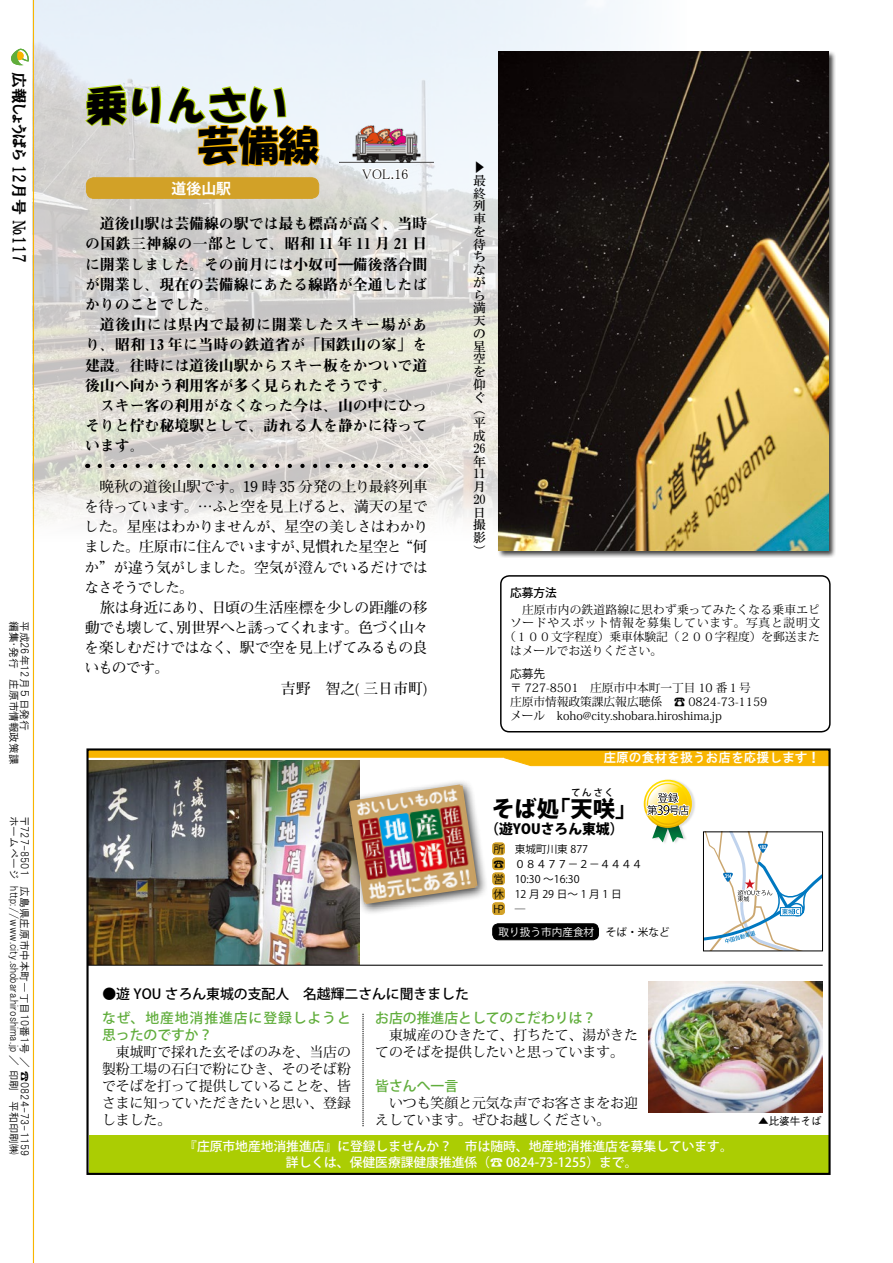
<style>
.page{position:relative;width:893px;height:1263px;background:#fff}
.page>*{position:absolute;margin:0;border:0;box-sizing:border-box;transform-origin:0 0}
.t1{font:40.35px/40.3px "HGS Soei Kakupoptai";color:#000}
.t2{font:800 22.35px "Koz Go Pro";color:#000}
.t3{font:15.9px "HGS Soei Presence EB";color:#000}
.t4{font:14.85px/20.2px "Midashi Min Pro MA31";color:#000;text-align:justify}
.t5{font:700 14.85px/20.2px "Futo Min A101 Pro";letter-spacing:-.035em;color:#000;text-align:right}
.t6{font:700 14.85px "Futo Min A101 Pro";letter-spacing:-.065em;color:#000}
.t7{font:700 14.85px "Futo Min A101 Pro";letter-spacing:-.105em;color:#000}
.t8{font:700 14.85px "Koz Go Pro";color:#fff}
.t9{font:13.8px/17px "Koz Min Pro";color:#000;text-align:justify}
.t10{font:500 13.8px "Koz Go Pro";color:#000}
.t11{font:500 13.8px/17px "Koz Go Pro";letter-spacing:.065em;color:#60ad3b}
.t12{font:500 13.8px "Koz Go Pro";color:#60ad3b}
.t13{font:800 13.8px "Koz Go Pro";color:#000}
.t14{font:13.8px "MS P Mincho";color:#000}
.t15{font:500 12.75px/15.9px "Koz Go Pro";color:#fff;text-align:center}
.t16{font:12.75px/12.8px "HGS Mincho B";color:#000}
.t17{font:12.75px "HGS Gothic E";color:#fff}
.t18{font:12.75px "Midashi Go Pro MB31";color:#000}
.t19{font:11.7px/13.8px "Koz Min Pro";color:#000}
.t20{font:11.7px "Koz Min Pro";letter-spacing:.02em;color:#000}
.t21{font:11.7px "Koz Min Pro";letter-spacing:.065em;color:#000}
.t22{font:500 11.7px "Koz Go Pro";color:#000}
.t23{font:11.7px "Koz Go Pro";color:#000}
.t24{font:10.65px "HGS Gothic M";color:#000}
.t25{font:10.65px/14.9px "Koz Go Pro";color:#000}
.t26{font:10.65px "Koz Go Pro";letter-spacing:.25em;color:#000}
.t27{font:10.65px "Koz Go Pro";color:#fff}
.t28{font:500 10.65px "Gothic BBB Pro";color:#000}
.t29{font:800 9.6px "Koz Go Pro";color:#000}
.s1{font-family:"HGP Soei Presence EB"}
.s2{font-family:"Koz Go Pro"}
.s3{font-family:"MS Mincho"}
</style>
<div class="page">
<img style="left:34px;top:0;width:594px;height:533px">
<img style="left:89px;top:760px;width:271px;height:204px">
<img style="left:648px;top:981px;width:175px;height:131px">
<div style="left:497px;top:50px;width:339px;height:508px;background:#000;opacity:.75"></div>
<img style="left:499px;top:52px;width:329px;height:498px">
<svg style="left:100px;top:464px;width:319px;height:4px"></svg>
<img style="left:339px;top:125px;width:95px;height:38px">
<svg style="left:11px;top:0;width:23px;height:1263px"></svg>
<div style="left:87px;top:749px;width:742px;height:9px;background:#f8b500"></div>
<svg style="left:504px;top:758px;width:324px;height:8px"></svg>
<div style="left:89px;top:1135px;width:739px;height:38px;background:#abcd03"></div>
<div style="left:86px;top:748px;width:745px;height:427px;border:2px solid #000"></div>
<div style="left:493px;top:843px;width:11px;height:11px;background:#d2a127;border-radius:3px"></div>
<div style="left:492px;top:842px;width:13px;height:13px;border:1px solid #d2a127;border-radius:3px"></div>
<div style="left:493px;top:858px;width:11px;height:11px;background:#d2a127;border-radius:3px"></div>
<div style="left:492px;top:857px;width:13px;height:13px;border:1px solid #d2a127;border-radius:3px"></div>
<div style="left:493px;top:873px;width:11px;height:11px;background:#d2a127;border-radius:3px"></div>
<div style="left:492px;top:872px;width:13px;height:13px;border:1px solid #d2a127;border-radius:3px"></div>
<div style="left:493px;top:888px;width:11px;height:11px;background:#d2a127;border-radius:3px"></div>
<div style="left:492px;top:887px;width:13px;height:13px;border:1px solid #d2a127;border-radius:3px"></div>
<div style="left:493px;top:903px;width:11px;height:11px;background:#d2a127;border-radius:3px"></div>
<div style="left:492px;top:902px;width:13px;height:13px;border:1px solid #d2a127;border-radius:3px"></div>
<svg style="left:363px;top:1014px;width:1px;height:112px"></svg>
<img style="left:660px;top:779px;width:35px;height:64px">
<svg style="left:643px;top:781px;width:49px;height:61px"></svg>
<svg style="left:84px;top:83px;width:237px;height:84px"></svg>
<div style="left:86px;top:178px;width:233px;height:20px;background:#d2a127;border-radius:8px"></div>
<div style="left:86px;top:178px;width:233px;height:21px;border:1px solid #d2a127;border-radius:8px"></div>
<div style="left:500px;top:575px;width:331px;height:157px;border:1px solid #000;border-radius:9px"></div>
<div style="left:343px;top:779px;width:146px;height:136px;background:#000;opacity:.75"></div>
<img style="left:349px;top:784px;width:129px;height:120px">
<hr style="left:87px;top:965px;width:736px;height:1px;background:#000">
<div style="left:493px;top:924px;width:105px;height:16px;background:#000;border-radius:6px"></div>
<div style="left:492px;top:923px;width:107px;height:17px;border:1px solid #000;border-radius:6px"></div>
<svg style="left:360px;top:166px;width:50px;height:17px"></svg>
<svg style="left:705px;top:834px;width:116px;height:115px"></svg>
<div style="left:703px;top:832px;width:120px;height:119px;border:1px solid #000"></div>
<p class="t3" style="left:27px;top:72px;width:193px;rotate:90deg"><span class="s1">広報しょうばら</span> 12月号 No117</p>
<p class="t24" style="left:20px;top:621px;width:23px;rotate:90deg">編集</p>
<p class="t24" style="left:30px;top:621px;width:111px;rotate:90deg">平成26年12月５日発行</p>
<p class="t24" style="left:20px;top:639px;width:12px;rotate:90deg">・</p>
<p class="t24" style="left:20px;top:647px;width:118px;rotate:90deg">発行　庄原市情報政策課</p>
<p class="t24" style="left:20px;top:816px;width:65px;rotate:90deg">ホームページ</p>
<p class="t24" style="left:30px;top:816px;width:342px;rotate:90deg">〒727-8501　広島県庄原市中本町一丁目10番号1 ／ <span class="s2">☎</span>0824-73-1159</p>
<p class="t24" style="left:20px;top:886px;width:270px;rotate:90deg">http://www.city.shobara.hiroshima j p. ／印刷　平和印刷㈱</p>
<h1 class="t1" style="left:198px;top:85px;width:123px;text-indent:-112px">乗りんさい芸備線</h1>
<p class="t8" style="left:172px;top:179px;width:61px">道後山駅</p>
<p class="t14" style="left:362px;top:167px;width:47px">VOL.16</p>
<p class="t4" style="left:85px;top:212px;width:344px;text-indent:15px">道後山駅は芸備線の駅では最も標高が高く、当時の国鉄三神線の一部として、昭和 11 年 11 月 21 日に開業しました。その前月には小奴可―備後落合間が開業し、現在の芸備線にあたる線路が全通したばかりのことでした。</p>
<p class="t4" style="left:85px;top:313px;width:344px;text-indent:15px">道後山には県内で最初に開業したスキー場があり、昭和 13 年に当時の鉄道省が「国鉄山の家」を建設。往時には道後山駅からスキー板をかついで道後山へ向かう利用客が多く見られたそうです。</p>
<p class="t4" style="left:85px;top:394px;width:344px;text-indent:15px">スキー客の利用がなくなった今は、山の中にひっそりと佇む秘境駅として、訪れる人を静かに待っています。</p>
<p class="t5" style="left:84px;top:474px;width:346px">　晩秋の道後山駅です。19 時 35 分発の上り最終列車を待っています。…ふと空を見上げると、満天の星でした。星座はわかりませんが、星空の美しさはわかり“何</p>
<p class="t5" style="left:84px;top:535px;width:319px">ました。庄原市に住んでいますが見慣れた星空と</p>
<p class="t5" style="left:295px;top:535px;width:16px">、</p>
<p class="t5" style="left:85px;top:555px;width:345px">か”が違う気がしました。空気が澄んでいるだけでは</p>
<p class="t7" style="left:84px;top:575px;width:111px">なさそうでした。</p>
<p class="t5" style="left:85px;top:595px;width:344px">　旅は身近にあり、日頃の生活座標を少しの距離の移</p>
<p class="t6" style="left:177px;top:616px;width:253px">別世界へと誘ってくれます。色づく山々</p>
<p class="t5" style="left:85px;top:616px;width:100px">動でも壊して、</p>
<p class="t5" style="left:84px;top:636px;width:345px">を楽しむだけではなく、駅で空を見上げてみるもの良</p>
<p class="t5" style="left:85px;top:656px;width:86px">いものです。</p>
<p class="t5" style="left:281px;top:676px;width:148px">吉野　智之( 三日市町(</p>
<p class="t18" style="left:473px;top:157px;width:12px">▶</p>
<p class="t16" style="left:473px;top:174px;width:14px">最終列車を待ちながら満天の星空を仰ぐ</p>
<p class="t16" style="left:473px;top:403px;width:14px">（</p>
<p class="t16" style="left:473px;top:416px;width:14px">平成</p>
<p class="t16" style="left:473px;top:442px;width:14px;text-align:justify">26年11月</p>
<p class="t16" style="left:473px;top:493px;width:14px">20</p>
<p class="t16" style="left:473px;top:505px;width:14px">日撮影</p>
<p class="t16" style="left:473px;top:544px;width:14px">(</p>
<p class="t22" style="left:510px;top:585px;width:48px">応募方法</p>
<p class="t20" style="left:510px;top:601px;width:311px">　庄原市内の鉄道路線に思わず乗ってみたくなる乗車エピ</p>
<p class="t21" style="left:510px;top:615px;width:312px">ソードやスポット情報を募集しています。写真と説明文</p>
<p class="t19" style="left:504px;top:630px;width:317px">（１００文字程度）乗車体験記（２００字程度）を郵送また</p>
<p class="t19" style="left:510px;top:643px;width:154px">はメールでお送りください。</p>
<p class="t23" style="left:510px;top:667px;width:37px">応募先</p>
<p class="t19" style="left:674px;top:681px;width:95px;text-indent:-164px">〒 727-8501　庄原市中本町一丁目 10 番１号<br><span class="s3">☎</span> 0824-73-1159</p>
<p class="t19" style="left:510px;top:694px;width:213px">庄原市情報政策課広報広聴係<br>メール　koho@city.shobara.hiroshima j p.</p>
<p class="t17" style="left:603px;top:751px;width:218px">庄原の食材を扱うお店を応援します!</p>
<p class="t29" style="left:571px;top:786px;width:45px">てんさく</p>
<p class="t13" style="left:485px;top:820px;width:140px">（遊YOUさろん東城(</p>
<p class="t25" style="left:515px;top:842px;width:129px;text-indent:-21px">所　東城町川東 877<br>０８４７７－２－４４４４</p>
<h2 class="t2" style="left:492px;top:794px;width:68px">そば処</h2>
<h2 class="t2" style="left:548px;top:794px;width:91px">「天咲「</h2>
<p class="t25" style="left:493px;top:857px;width:12px">☎</p>
<p class="t25" style="left:493px;top:872px;width:12px">営</p>
<p class="t26" style="left:493px;top:887px;width:130px">休　12月29日～1月1日</p>
<p class="t25" style="left:515px;top:902px;width:12px">―</p>
<p class="t25" style="left:515px;top:872px;width:66px">10:30 ~16:30</p>
<p class="t25" style="left:493px;top:902px;width:12px">㏋</p>
<p class="t27" style="left:499px;top:925px;width:97px">取り扱う市内産食材</p>
<p class="t25" style="left:606px;top:925px;width:65px">そば・米など</p>
<p class="t10" style="left:102px;top:985px;width:368px">●遊 YOU さろん東城の支配人　名越輝二さんに聞きました</p>
<p class="t11" style="left:102px;top:1010px;width:250px">なぜ、地産地消推進店に登録しようと思ったのですか?</p>
<p class="t9" style="left:102px;top:1042px;width:250px">　東城町で採れた玄そばのみを、当店の製粉工場の石臼で粉にひき、そのそば粉でそばを打って提供していることを、皆さまに知っていただきたいと思い、登録しました。</p>
<p class="t12" style="left:375px;top:1009px;width:223px">お店の推進店としてのこだわりは?</p>
<p class="t9" style="left:375px;top:1026px;width:264px">　東城産のひきたて、打ちたて、湯がきたてのそばを提供したいと思っています。</p>
<p class="t12" style="left:375px;top:1077px;width:84px">皆さんへ一言</p>
<p class="t9" style="left:375px;top:1094px;width:264px">　いつも笑顔と元気な声でお客さまをお迎</p>
<p class="t9" style="left:375px;top:1111px;width:236px">えしています。ぜひお越しください。</p>
<p class="t15" style="left:184px;top:1139px;width:550px">『庄原市地産地消推進店』に登録しませんか？　市は随時、地産地消推進店を募集しています。詳しくは、保健医療課健康推進係（☎ 0824-73-1255）まで。</p>
<p class="t28" style="left:758px;top:1112px;width:65px">▲比婆牛そば</p>
</div>
